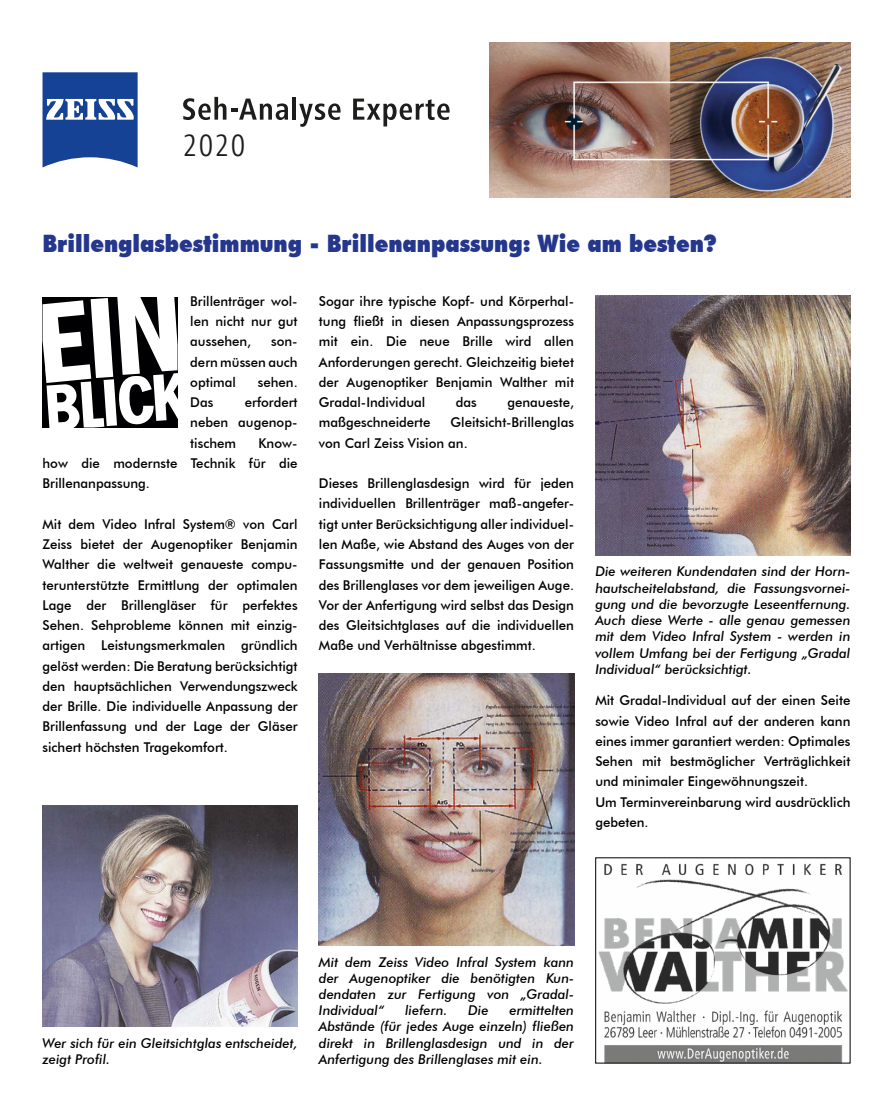
<style>
.page{position:relative;width:893px;height:1106px;background:#fff}
.page>*{position:absolute;margin:0;border:0;box-sizing:border-box;transform-origin:0 0}
.t1{font:300 31.58px "Ingra Cd";color:#1d1d1c}
.t2{font:900 24px "Futura BT";color:#25378d;scale:.88 1}
.t3{font:500 13.5px/20.2px "Futura BT";color:#000;text-align:justify}
.t4{font:italic 500 13.5px/16.2px "Futura BT";color:#000;text-align:justify}
</style>
<div class="page">
<svg style="left:183px;top:97px;width:105px;height:23px"></svg>
<hr style="left:293px;top:97px;width:3px;height:23px;background:#1d1d1c">
<svg style="left:299px;top:103px;width:42px;height:24px"></svg>
<svg style="left:353px;top:99px;width:97px;height:27px"></svg>
<svg style="left:43px;top:72px;width:95px;height:95px"></svg>
<img style="left:598px;top:863px;width:250px;height:198px">
<img style="left:489px;top:43px;width:361px;height:155px">
<svg style="left:43px;top:297px;width:135px;height:130px"></svg>
<img style="left:595px;top:296px;width:255px;height:259px">
<img style="left:43px;top:805px;width:255px;height:221px">
<img style="left:319px;top:673px;width:255px;height:272px">
<h1 class="t1" style="left:184px;top:126px;width:64px">2020</h1>
<h2 class="t2" style="left:43px;top:229px;width:768px">Brillenglasbestimmung - Brillenanpassung: Wie am besten?</h2>
<p class="t3" style="left:190px;top:291px;width:109px">Brillenträger wol&shy;len nicht nur gut aussehen,</p>
<p class="t3" style="left:319px;top:291px;width:257px">Sogar ihre typische Kopf- und Körperhal&shy;tung fließt in diesen Anpassungsprozess mit ein. Die neue Brille wird allen Anforderungen gerecht. Gleichzeitig bietet der Augenoptiker Benjamin Walther mit Gradal-Individual</p>
<p class="t3" style="left:190px;top:331px;width:109px;text-indent:81px">son&shy;dern müssen auch optimal</p>
<p class="t3" style="left:258px;top:372px;width:41px">sehen.</p>
<p class="t3" style="left:190px;top:392px;width:109px;text-indent:54px">erfordert neben augenop&shy;tischem</p>
<p class="t3" style="left:456px;top:392px;width:23px">das</p>
<p class="t3" style="left:507px;top:392px;width:68px">genaueste,</p>
<p class="t3" style="left:190px;top:392px;width:25px">Das</p>
<p class="t3" style="left:319px;top:412px;width:113px">maßgeschneiderte</p>
<p class="t3" style="left:319px;top:412px;width:257px;text-indent:132px">Gleitsicht-Brillenglas von Carl Zeiss Vision an.</p>
<p class="t3" style="left:319px;top:473px;width:257px">Dieses Brillenglasdesign wird für jeden individuellen Brillenträger maß-angefer&shy;tigt unter Berücksichtigung aller individuel&shy;len Maße, wie Abstand des Auges von der Fassungsmitte und der genauen Position des Brillenglases vor dem jeweiligen Auge.<br>Vor der Anfertigung wird selbst das Design des Gleitsichtglases auf die individuellen Maße und Verhältnisse abgestimmt.</p>
<p class="t3" style="left:43px;top:432px;width:257px;text-indent:216px">Know&shy;how die modernste Technik für die Brillenanpassung.</p>
<p class="t3" style="left:43px;top:513px;width:257px">Mit dem Video Infral System® von Carl Zeiss bietet der Augenoptiker Benjamin Walther die weltweit genaueste compu&shy;terunterstützte Ermittlung der optimalen Lage der Brillengläser für perfektes Sehen. Sehprobleme können mit einzig&shy;artigen Leistungsmerkmalen gründlich gelöst werden: Die Beratung berücksichtigt den hauptsächlichen Verwendungszweck der Brille. Die individuelle Anpassung der Brillenfassung und der Lage der Gläser sichert höchsten Tragekomfort.</p>
<p class="t4" style="left:595px;top:563px;width:257px">Die weiteren Kundendaten sind der Horn&shy;hautscheitelabstand, die Fassungsvornei&shy;gung und die bevorzugte Leseentfernung.<br>Auch diese Werte - alle genau gemessen mit dem Video Infral System - werden in vollem Umfang bei der Fertigung „Gradal Individual“ berücksichtigt.</p>
<p class="t3" style="left:595px;top:690px;width:257px;text-align:left">Mit Gradal-Individual auf der einen Seite sowie Video Infral auf der anderen kann eines immer garantiert werden: Optimales Sehen mit bestmöglicher Verträglichkeit und minimaler Eingewöhnungszeit.<br>Um Terminvereinbarung wird ausdrücklich gebeten.</p>
<p class="t4" style="left:43px;top:1034px;width:257px">Wer sich für ein Gleitsichtglas entscheidet, zeigt Profil.</p>
<p class="t4" style="left:319px;top:953px;width:257px">Mit dem Zeiss Video Infral System kann der Augenoptiker die benötigten Kun&shy;dendaten zur Fertigung von „Gradal-Individual“</p>
<p class="t4" style="left:405px;top:1002px;width:44px">liefern.</p>
<p class="t4" style="left:468px;top:1002px;width:22px">Die</p>
<p class="t4" style="left:319px;top:1002px;width:257px;text-indent:190px">ermittelten Abstände (für jedes Auge einzeln) fließen direkt in Brillenglasdesign und in der Anfertigung des Brillenglases mit ein.</p>
</div>
